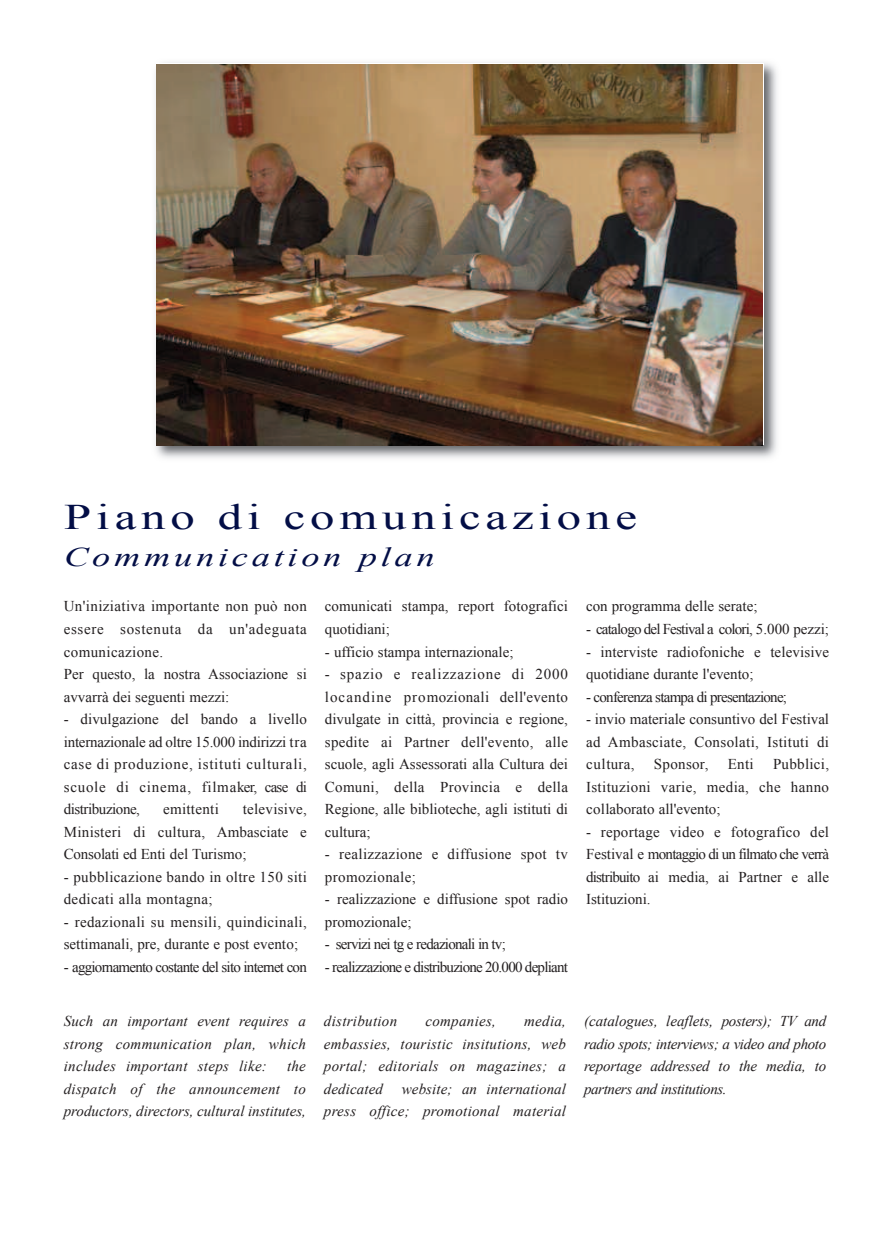
<style>
.page{position:relative;width:893px;height:1234px;background:#fff}
.page>*{position:absolute;margin:0;border:0;box-sizing:border-box;transform-origin:0 0}
.t1{font:36px "Times New Roman";letter-spacing:.1em;color:#030e46;scale:1.35 1}
.t2{font:italic 27px "Times New Roman";letter-spacing:.1em;color:#030e46;scale:1.35 1}
.t3{font:15px/22.5px "Times New Roman";color:#231f20;text-align:justify}
.t4{font:italic 15px/22.5px "Times New Roman";letter-spacing:.02em;color:#231f20;text-align:justify}
.t5{font:15px/22.5px "Times New Roman";letter-spacing:.025em;color:#231f20}
.t6{font:15px "Times New Roman";letter-spacing:-.05em;color:#231f20}
.t7{font:15px "Times New Roman";letter-spacing:.02em;color:#231f20}
</style>
<div class="page">
<img style="left:155px;top:62px;width:622px;height:396px">
<img style="left:156px;top:65px;width:607px;height:380px">
<h1 class="t1" style="left:64px;top:497px;width:426px">Piano di comunicazione</h1>
<h2 class="t2" style="left:64px;top:542px;width:276px">Communication plan</h2>
<p class="t5" style="left:64px;top:595px;width:245px">Un'iniziativa importante non può non essere sostenuta da un'adeguata comunicazione.<br>Per questo, la nostra Associazione si avvarrà dei seguenti mezzi:</p>
<p class="t3" style="left:64px;top:707px;width:245px">- divulgazione del bando a livello internazionale ad oltre 15.000 indirizzi tra case di produzione, istituti culturali, scuole di cinema, filmaker, case di distribuzione,</p>
<p class="t3" style="left:325px;top:595px;width:245px">comunicati stampa, report fotografici quotidiani;</p>
<p class="t3" style="left:325px;top:640px;width:190px">- ufficio stampa internazionale;</p>
<p class="t3" style="left:325px;top:662px;width:245px">- spazio e realizzazione di 2000 locandine promozionali dell'evento divulgate in città, provincia e regione, spedite ai Partner dell'evento, alle scuole, agli Assessorati alla Cultura dei Comuni, della Provincia e della Regione, alle biblioteche, agli istituti di cultura;</p>
<p class="t5" style="left:325px;top:842px;width:245px">- realizzazione e diffusione spot tv promozionale;</p>
<p class="t3" style="left:325px;top:887px;width:245px">- realizzazione e diffusione spot radio promozionale;</p>
<p class="t6" style="left:325px;top:935px;width:183px">- servizi nei tg e redazionali in tv;</p>
<p class="t6" style="left:325px;top:958px;width:245px">- realizzazione e distribuzione 20.000 depliant</p>
<p class="t3" style="left:586px;top:595px;width:173px">con programma delle serate;</p>
<p class="t6" style="left:586px;top:620px;width:245px">- catalogo del Festival a colori, 5.000 pezzi;</p>
<p class="t3" style="left:586px;top:640px;width:245px">- interviste radiofoniche e televisive quotidiane durante l'evento;</p>
<p class="t6" style="left:586px;top:688px;width:203px">- conferenza stampa di presentazione;</p>
<p class="t3" style="left:586px;top:707px;width:245px">- invio materiale consuntivo del Festival ad Ambasciate, Consolati, Istituti di cultura,</p>
<p class="t3" style="left:586px;top:752px;width:245px;text-indent:187px">Pubblici, Istituzioni varie, media, che hanno collaborato all'evento;</p>
<p class="t3" style="left:586px;top:820px;width:245px">- reportage video e fotografico del Festival e montaggio di un filmato che verrà distribuito ai media, ai Partner e alle Istituzioni.</p>
<p class="t7" style="left:654px;top:755px;width:56px">Sponsor,</p>
<p class="t3" style="left:728px;top:752px;width:27px">Enti</p>
<p class="t3" style="left:64px;top:797px;width:245px;text-indent:179px">televisive, Ministeri di cultura, Ambasciate e Consolati ed Enti del Turismo;</p>
<p class="t5" style="left:64px;top:865px;width:245px">- pubblicazione bando in oltre 150 siti dedicati alla montagna;</p>
<p class="t5" style="left:64px;top:910px;width:245px">- redazionali su mensili, quindicinali, settimanali, pre, durante e post evento;</p>
<p class="t6" style="left:64px;top:958px;width:245px">- aggiornamento costante del sito internet con</p>
<p class="t7" style="left:163px;top:800px;width:57px">emittenti</p>
<p class="t4" style="left:64px;top:1009px;width:244px">Such an important event requires a strong communication plan, which includes important steps like:</p>
<p class="t4" style="left:64px;top:1054px;width:244px;text-indent:223px">the dispatch of the announcement to productors, directors, cultural institutes,</p>
<p class="t4" style="left:324px;top:1009px;width:244px;text-indent:200px">media, embassies, touristic insitutions, web portal; editorials on magazines; a dedicated</p>
<p class="t4" style="left:324px;top:1009px;width:75px">distribution</p>
<p class="t4" style="left:425px;top:1009px;width:72px">companies,</p>
<p class="t4" style="left:324px;top:1076px;width:244px;text-align:right">website; an international<br>press office; promotional material</p>
<p class="t4" style="left:584px;top:1009px;width:244px">(catalogues, leaflets, posters); TV and radio spots; interviews; a video and photo reportage addressed to the media, to partners and institutions.</p>
</div>
